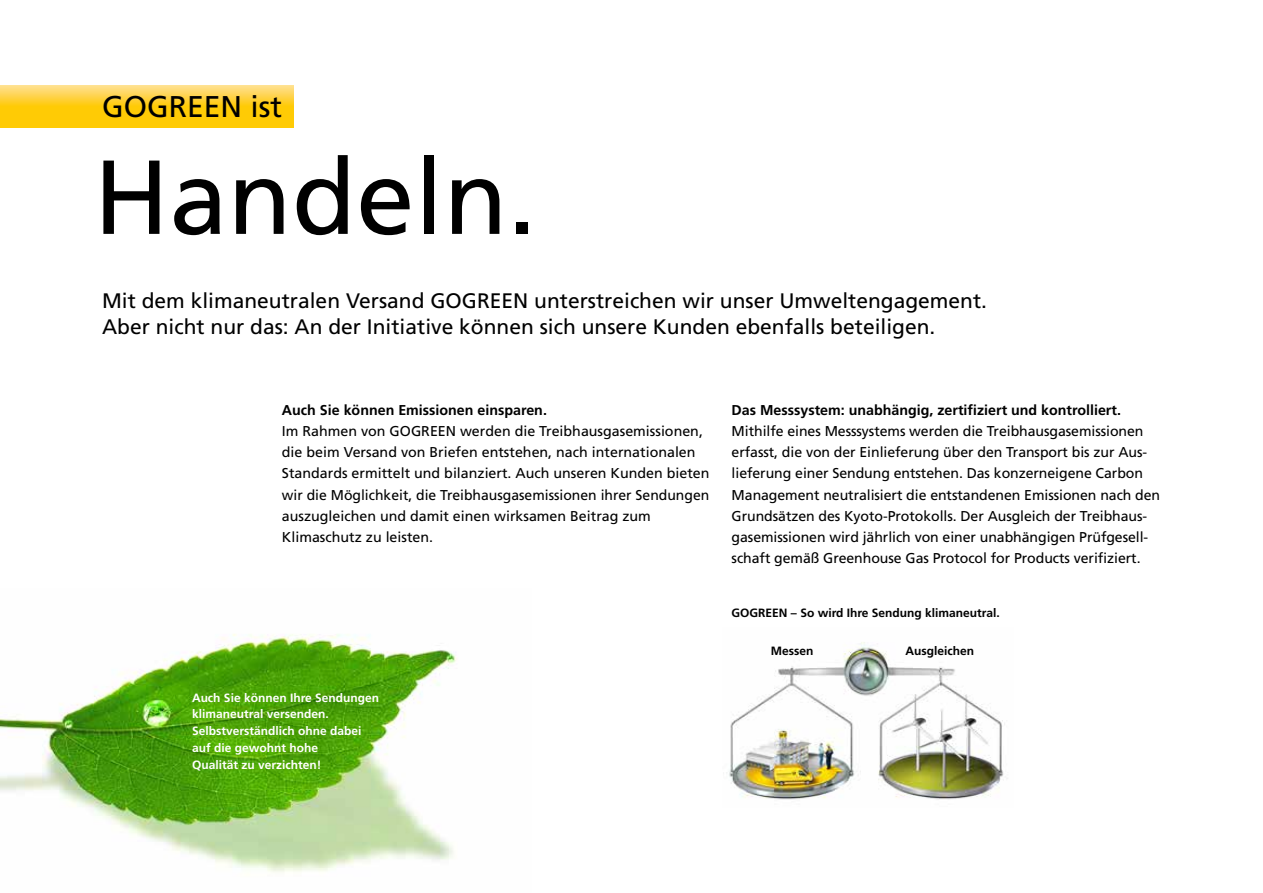
<style>
.page{position:relative;width:1263px;height:893px;background:#fff}
.page>*{position:absolute;margin:0;border:0;box-sizing:border-box;transform-origin:0 0}
.t1{font:105px "Frutiger LT Std";color:#000}
.t2{font:30px "Frutiger LT Std";color:#000}
.t3{font:21px/25.2px "Frutiger LT Std";color:#000}
.t4{font:14.25px/21.3px "Frutiger LT Std";letter-spacing:-.005em;color:#000}
.t5{font:700 14.25px "Frutiger LT Std";color:#000}
.t6{font:700 12px/16.8px "Frutiger LT Std";color:#fff}
.t7{font:700 12px "Frutiger LT Std";color:#000}
</style>
<div class="page">
<img style="left:0;top:634px;width:457px;height:239px">
<svg style="left:0;top:85px;width:293px;height:43px;background:#ffcf29"></svg>
<img style="left:726px;top:642px;width:282px;height:158px">
<h2 class="t2" style="left:102px;top:89px;width:182px">GOGREEN ist</h2>
<h1 class="t1" style="left:94px;top:136px;width:445px">Handeln.</h1>
<h3 class="t3" style="left:102px;top:288px;width:886px">Mit dem klimaneutralen Versand GOGREEN unterstreichen wir unser Umweltengagement.<br>Aber nicht nur das: An der Initiative können sich unsere Kunden ebenfalls beteiligen.</h3>
<p class="t5" style="left:282px;top:401px;width:266px">Auch Sie können Emissionen einsparen.</p>
<p class="t4" style="left:282px;top:420px;width:429px">Im Rahmen von GOGREEN werden die Treibhausgasemissionen, die beim Versand von Briefen entstehen, nach internationalen Standards ermittelt und bilanziert. Auch unseren Kunden bieten wir die Möglichkeit, die Treibhausgasemissionen ihrer Sendungen auszugleichen und damit einen wirksamen Beitrag zum Klimaschutz zu leisten.</p>
<p class="t6" style="left:192px;top:689px;width:189px">Auch Sie können Ihre Sendungen klimaneutral versenden.<br>Selbstverständlich ohne dabei auf die gewohnt hohe<br>Qualität zu verzichten!</p>
<p class="t5" style="left:732px;top:401px;width:391px">Das Messsystem: unabhängig, zertifiziert und kontrolliert.</p>
<p class="t4" style="left:732px;top:420px;width:430px">Mithilfe eines Messsystems werden die Treibhausgasemissionen erfasst, die von der Einlieferung über den Transport bis zur Aus&shy;lieferung einer Sendung entstehen. Das konzerneigene Carbon Management neutralisiert die entstandenen Emissionen nach den Grundsätzen des Kyoto-Protokolls. Der Ausgleich der Treibhaus&shy;gasemissionen wird jährlich von einer unabhängigen Prüfgesell&shy;schaft gemäß Greenhouse Gas Protocol for Products verifiziert.</p>
<p class="t7" style="left:732px;top:605px;width:270px">GOGREEN – So wird Ihre Sendung klimaneutral.</p>
<p class="t7" style="left:771px;top:644px;width:44px">Messen</p>
<p class="t7" style="left:906px;top:644px;width:70px">Ausgleichen</p>
</div>
